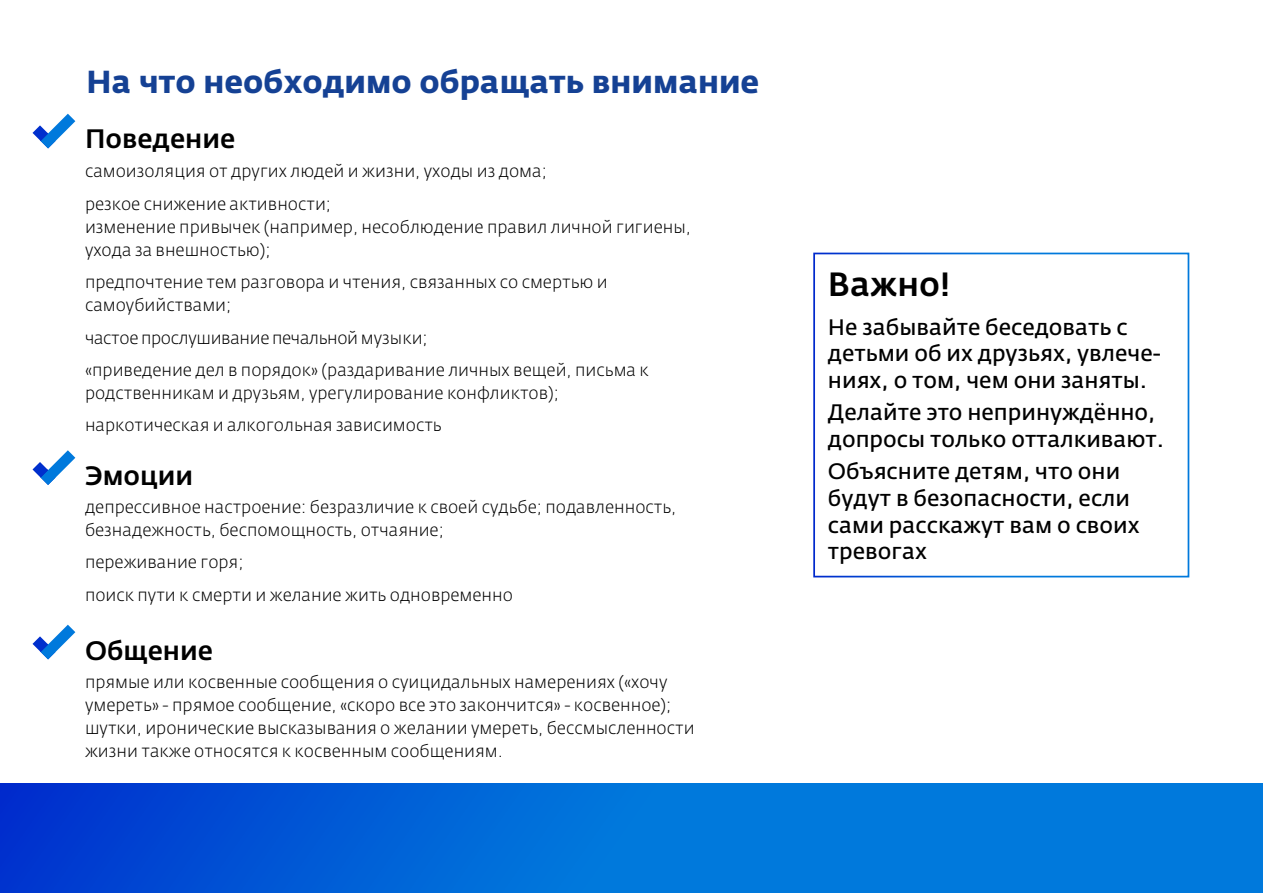
<style>
.page{position:relative;width:1263px;height:893px;background:#fff}
.page>*{position:absolute;margin:0;border:0;box-sizing:border-box;transform-origin:0 0}
.t1{font:500 33.3px "Fedra Sans Pro";color:#000}
.t2{font:700 31.5px "Fedra Sans Pro";color:#154194}
.t3{font:500 26.4px "Fedra Sans Pro";color:#000}
.t4{font:22.2px/26.5px "Fedra Sans Pro";color:#000}
.t5{font:300 17.1px/23.2px "Fedra Sans Pro";color:#000}
</style>
<div class="page">
<svg style="left:0;top:784px;width:1263px;height:109px;background:#0067d8"></svg>
<svg style="left:33px;top:114px;width:42px;height:34px"></svg>
<svg style="left:33px;top:450px;width:42px;height:35px"></svg>
<svg style="left:33px;top:625px;width:42px;height:34px"></svg>
<div style="left:813px;top:253px;width:376px;height:324px;border:2px solid #fff"></div>
<h2 class="t2" style="left:87px;top:63px;width:674px">На что необходимо обращать внимание</h2>
<h3 class="t3" style="left:85px;top:123px;width:152px">Поведение</h3>
<p class="t5" style="left:85px;top:155px;width:463px;line-height:32.2px">самоизоляция от других людей и жизни, уходы из дома; резкое снижение активности;</p>
<p class="t5" style="left:85px;top:215px;width:607px">изменение привычек (например, несоблюдение правил личной гигиены, ухода за внешностью);</p>
<p class="t5" style="left:85px;top:271px;width:524px">предпочтение тем разговора и чтения, связанных со смертью и самоубийствами;</p>
<p class="t5" style="left:85px;top:321px;width:565px;line-height:32.2px">частое прослушивание печальной музыки;<br>«приведение дел в порядок» (раздаривание личных вещей, письма к</p>
<p class="t5" style="left:85px;top:377px;width:475px;line-height:32.2px">родственникам и друзьям, урегулирование конфликтов); наркотическая и алкогольная зависимость</p>
<h3 class="t3" style="left:85px;top:459px;width:110px">Эмоции</h3>
<p class="t5" style="left:85px;top:495px;width:593px">депрессивное настроение: безразличие к своей судьбе; подавленность, безнадежность, беспомощность, отчаяние;</p>
<p class="t5" style="left:85px;top:546px;width:429px;line-height:32.2px">переживание горя;<br>поиск пути к смерти и желание жить одновременно</p>
<h3 class="t3" style="left:85px;top:634px;width:130px">Общение</h3>
<p class="t5" style="left:85px;top:670px;width:611px">прямые или косвенные сообщения о суицидальных намерениях («хочу умереть» - прямое сообщение, «скоро все это закончится» - косвенное); шутки, иронические высказывания о желании умереть, бессмысленности жизни также относятся к косвенным сообщениям.</p>
<h1 class="t1" style="left:828px;top:263px;width:124px">Важно!</h1>
<p class="t4" style="left:828px;top:314px;width:334px">Не забывайте беседовать с детьми об их друзьях, увлече&shy;ниях, о том, чем они заняты.</p>
<p class="t4" style="left:828px;top:399px;width:338px">Делайте это непринуждённо, допросы только отталкивают.</p>
<p class="t4" style="left:828px;top:458px;width:313px">Объясните детям, что они будут в безопасности, если сами расскажут вам о своих тревогах</p>
</div>
